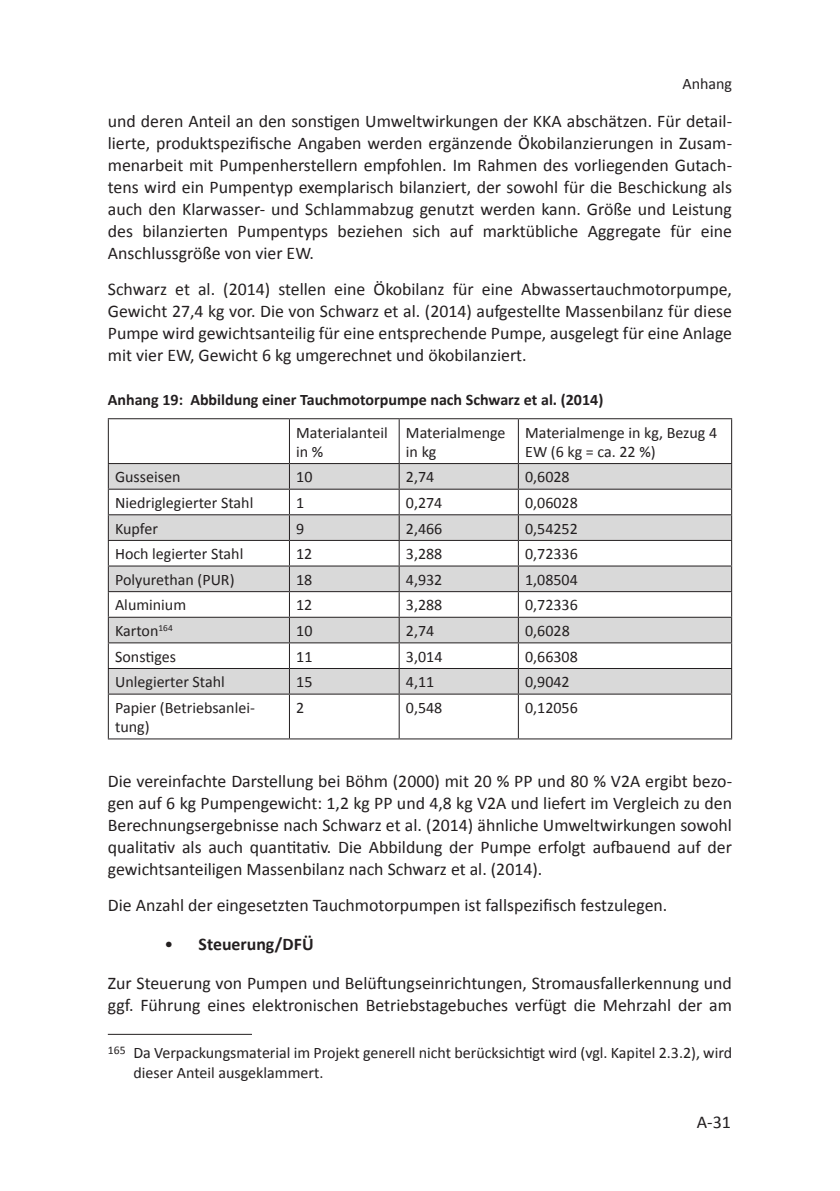
<style>
.page{position:relative;width:840px;height:1191px;background:#fff}
.page>*{position:absolute;margin:0;border:0;box-sizing:border-box;transform-origin:0 0}
.t1{font:18px "Calibri";color:#231f20}
.t2{font:17.8px/22px "Calibri";color:#231f20;text-align:justify}
.t3{font:16px/19.2px "Calibri";color:#231f20}
.t4{font:700 16px/33px "Calibri";color:#231f20}
.s1{font-weight:400}
.s2{font-weight:700}
</style>
<div class="page">
<hr style="left:108px;top:418px;width:181px;height:1px;background:#231f20">
<hr style="left:289px;top:418px;width:110px;height:1px;background:#231f20">
<hr style="left:399px;top:418px;width:119px;height:1px;background:#231f20">
<hr style="left:518px;top:418px;width:213px;height:1px;background:#231f20">
<svg style="left:108px;top:419px;width:623px;height:274px"></svg>
<hr style="left:108px;top:693px;width:181px;height:1px;background:#231f20">
<hr style="left:108px;top:694px;width:1px;height:44px;background:#231f20">
<hr style="left:289px;top:693px;width:110px;height:1px;background:#231f20">
<hr style="left:289px;top:694px;width:1px;height:44px;background:#231f20">
<hr style="left:399px;top:693px;width:119px;height:1px;background:#231f20">
<hr style="left:398px;top:694px;width:1px;height:44px;background:#231f20">
<hr style="left:518px;top:693px;width:213px;height:1px;background:#231f20">
<hr style="left:517px;top:694px;width:1px;height:44px;background:#231f20">
<hr style="left:730px;top:694px;width:1px;height:44px;background:#231f20">
<hr style="left:108px;top:738px;width:181px;height:1px;background:#231f20">
<hr style="left:289px;top:738px;width:110px;height:1px;background:#231f20">
<hr style="left:399px;top:738px;width:119px;height:1px;background:#231f20">
<hr style="left:518px;top:738px;width:213px;height:1px;background:#231f20">
<hr style="left:108px;top:1033px;width:144px;height:1px;background:#231f20">
<p class="t3" style="left:682px;top:74px;width:51px">Anhang</p>
<p class="t2" style="left:108px;top:110px;width:625px">und deren Anteil an den sonstigen Umweltwirkungen der KKA abschätzen. Für detail&shy;lierte, produktspezifische Angaben werden ergänzende Ökobilanzierungen in Zusam&shy;menarbeit mit Pumpenherstellern empfohlen. Im Rahmen des vorliegenden Gutach&shy;tens wird ein Pumpentyp exemplarisch bilanziert, der sowohl für die Beschickung als auch den Klarwasser- und Schlammabzug genutzt werden kann. Größe und Leistung des bilanzierten Pumpentyps beziehen sich auf marktübliche Aggregate für eine Anschlussgröße von vier EW.</p>
<p class="t2" style="left:108px;top:278px;width:625px">Schwarz et al. (2014) stellen eine Ökobilanz für eine Abwassertauchmotorpumpe, Gewicht 27,4 kg vor. Die von Schwarz et al. (2014) aufgestellte Massenbilanz für diese Pumpe wird gewichtsanteilig für eine entsprechende Pumpe, ausgelegt für eine Anlage mit vier EW, Gewicht 6 kg umgerechnet und ökobilanziert.</p>
<p class="t4" style="left:296px;top:383px;width:322px;text-indent:-188px">Anhang 19: Abbildung einer Tauchmotorpumpe nach Schwarz et al. (2014)<sup>165<br></sup><span class="s1">Materialanteil</span></p>
<p class="t3" style="left:296px;top:442px;width:29px">in %</p>
<p class="t3" style="left:406px;top:423px;width:101px">Materialmenge in kg</p>
<p class="t3" style="left:525px;top:423px;width:193px">Materialmenge in kg, Bezug 4<br>EW (6 kg = ca. 22 %)</p>
<p class="t3" style="left:115px;top:467px;width:67px">Gusseisen</p>
<p class="t3" style="left:296px;top:467px;width:18px">10</p>
<p class="t3" style="left:406px;top:467px;width:30px">2,74</p>
<p class="t3" style="left:525px;top:467px;width:46px">0,6028</p>
<p class="t3" style="left:115px;top:493px;width:140px">Niedriglegierter Stahl</p>
<p class="t3" style="left:296px;top:493px;width:10px">1</p>
<p class="t3" style="left:406px;top:493px;width:38px">0,274</p>
<p class="t3" style="left:525px;top:493px;width:54px">0,06028</p>
<p class="t3" style="left:115px;top:519px;width:44px">Kupfer</p>
<p class="t3" style="left:296px;top:519px;width:10px">9</p>
<p class="t3" style="left:405px;top:519px;width:38px">2,466</p>
<p class="t3" style="left:525px;top:519px;width:54px">0,54252</p>
<p class="t3" style="left:115px;top:544px;width:130px">Hoch legierter Stahl</p>
<p class="t3" style="left:296px;top:544px;width:18px">12</p>
<p class="t3" style="left:405px;top:544px;width:38px">3,288</p>
<p class="t3" style="left:525px;top:544px;width:54px">0,72336</p>
<p class="t3" style="left:115px;top:570px;width:121px">Polyurethan (PUR)</p>
<p class="t3" style="left:296px;top:570px;width:18px">18</p>
<p class="t3" style="left:405px;top:570px;width:38px">4,932</p>
<p class="t3" style="left:525px;top:570px;width:54px">1,08504</p>
<p class="t3" style="left:115px;top:595px;width:73px">Aluminium</p>
<p class="t3" style="left:296px;top:595px;width:18px">12</p>
<p class="t3" style="left:405px;top:595px;width:38px">3,288</p>
<p class="t3" style="left:524px;top:595px;width:54px">0,72336</p>
<p class="t3" style="left:115px;top:621px;width:59px">Karton<sup>164</sup></p>
<p class="t3" style="left:296px;top:621px;width:18px">10</p>
<p class="t3" style="left:406px;top:621px;width:30px">2,74</p>
<p class="t3" style="left:525px;top:621px;width:46px">0,6028</p>
<p class="t3" style="left:115px;top:647px;width:62px">Sonstiges</p>
<p class="t3" style="left:296px;top:647px;width:18px">11</p>
<p class="t3" style="left:406px;top:647px;width:38px">3,014</p>
<p class="t3" style="left:525px;top:647px;width:54px">0,66308</p>
<p class="t3" style="left:115px;top:672px;width:111px">Unlegierter Stahl</p>
<p class="t3" style="left:296px;top:672px;width:18px">15</p>
<p class="t3" style="left:406px;top:672px;width:30px">4,11</p>
<p class="t3" style="left:525px;top:672px;width:46px">0,9042</p>
<p class="t3" style="left:115px;top:698px;width:141px">Papier (Betriebsanlei&shy;tung)</p>
<p class="t3" style="left:296px;top:698px;width:10px">2</p>
<p class="t3" style="left:405px;top:698px;width:38px">0,548</p>
<p class="t3" style="left:525px;top:698px;width:54px">0,12056</p>
<p class="t2" style="left:108px;top:770px;width:625px">Die vereinfachte Darstellung bei Böhm (2000) mit 20 % PP und 80 % V2A ergibt bezo&shy;gen auf 6 kg Pumpengewicht: 1,2 kg PP und 4,8 kg V2A und liefert im Vergleich zu den Berechnungsergebnisse nach Schwarz et al. (2014) ähnliche Umweltwirkungen sowohl qualitativ als auch quantitativ. Die Abbildung der Pumpe erfolgt aufbauend auf der gewichtsanteiligen Massenbilanz nach Schwarz et al. (2014).</p>
<p class="t2" style="left:108px;top:894px;width:560px">Die Anzahl der eingesetzten Tauchmotorpumpen ist fallspezifisch festzulegen.</p>
<p class="t2" style="left:108px;top:924px;width:625px;line-height:39px;text-indent:57px">• <span class="s2">Steuerung/DFÜ<br></span>Zur Steuerung von Pumpen und Belüftungseinrichtungen, Stromausfallerkennung und</p>
<p class="t2" style="left:108px;top:994px;width:625px">ggf. Führung eines elektronischen Betriebstagebuches verfügt die Mehrzahl der am</p>
<p class="t3" style="left:133px;top:1043px;width:600px;text-indent:-26px"><sup>165</sup> Da Verpackungsmaterial im Projekt generell nicht berücksichtigt wird (vgl. Kapitel 2.3.2), wird dieser Anteil ausgeklammert.</p>
<p class="t1" style="left:696px;top:1111px;width:36px">A-31</p>
</div>
